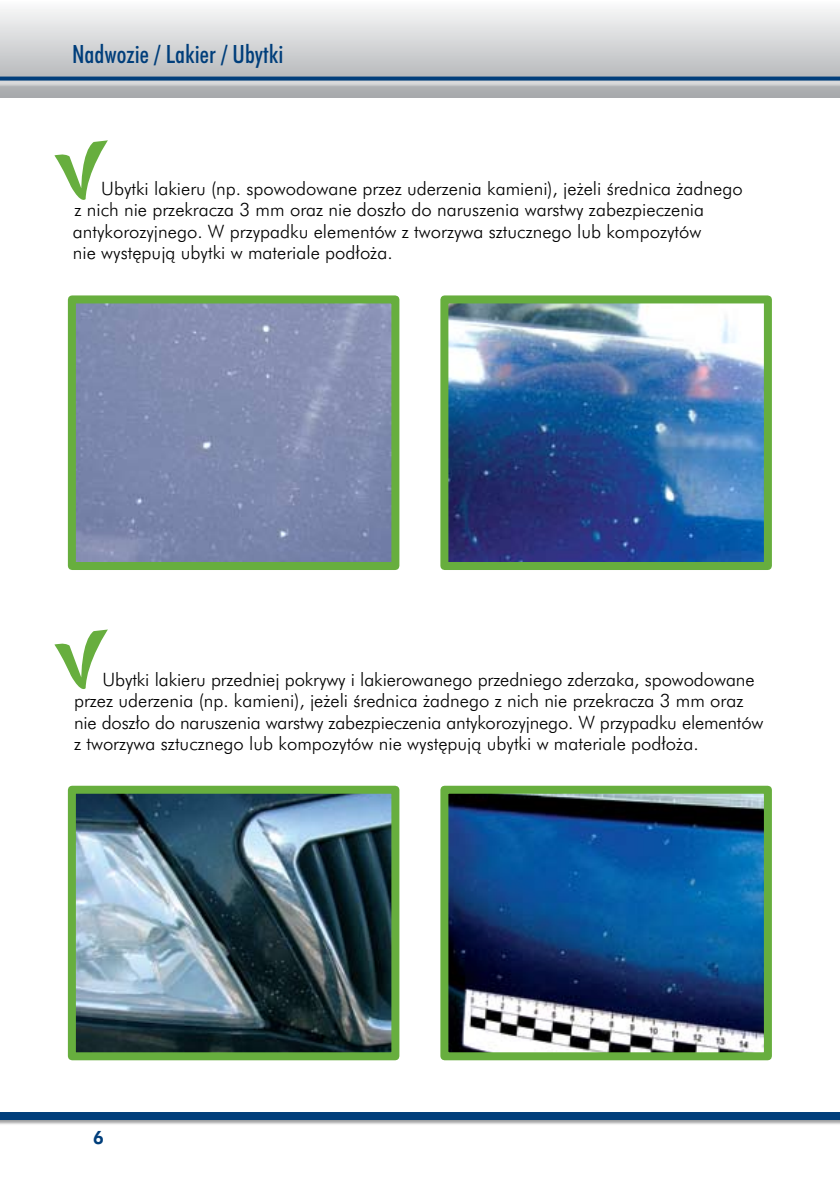
<style>
.page{position:relative;width:840px;height:1191px;background:#fff}
.page>*{position:absolute;margin:0;border:0;box-sizing:border-box;transform-origin:0 0}
.t1{font:24px "Futura Md Cn PL";color:#003e7b}
.t2{font:18px/21.6px "Futura Lt PL";color:#000}
.t3{font:18px "Futura Hv PL";color:#003e7b}
</style>
<div class="page">
<svg style="left:0;top:9px;width:839px;height:68px;background:#d4d6d8"></svg>
<div style="left:0;top:1112px;width:839px;height:21px;background:#414142;opacity:.5"></div>
<div style="left:0;top:1112px;width:839px;height:8px;background:#003e7b"></div>
<div style="left:0;top:77px;width:839px;height:40px;background:#fff;opacity:.5"></div>
<svg style="left:0;top:77px;width:839px;height:4px;background:#164e84"></svg>
<svg style="left:54px;top:629px;width:54px;height:60px"></svg>
<svg style="left:54px;top:140px;width:54px;height:60px"></svg>
<img style="left:77px;top:304px;width:313px;height:257px">
<div style="left:68px;top:295px;width:331px;height:275px;border:8px solid #67ae3e"></div>
<img style="left:77px;top:794px;width:313px;height:257px">
<div style="left:68px;top:785px;width:331px;height:275px;border:8px solid #67ae3e"></div>
<img style="left:449px;top:304px;width:313px;height:257px">
<div style="left:440px;top:295px;width:331px;height:275px;border:8px solid #67ae3e"></div>
<img style="left:449px;top:794px;width:313px;height:257px">
<div style="left:440px;top:785px;width:331px;height:275px;border:8px solid #67ae3e"></div>
<h1 class="t1" style="left:72px;top:39px;width:213px">Nadwozie / Lakier / Ubytki</h1>
<p class="t2" style="left:73px;top:177px;width:670px;text-indent:28px">Ubytki lakieru (np. spowodowane przez uderzenia kamieni), jeżeli średnica żadnego z nich nie przekracza 3 mm oraz nie doszło do naruszenia warstwy zabezpieczenia antykorozyjnego. W przypadku elementów z tworzywa sztucznego lub kompozytów<br>nie występują ubytki w materiale podłoża.</p>
<p class="t2" style="left:74px;top:668px;width:690px;text-indent:28px">Ubytki lakieru przedniej pokrywy i lakierowanego przedniego zderzaka, spowodowane przez uderzenia (np. kamieni), jeżeli średnica żadnego z nich nie przekracza 3 mm oraz nie doszło do naruszenia warstwy zabezpieczenia antykorozyjnego. W przypadku elementów z tworzywa sztucznego lub kompozytów nie występują ubytki w materiale podłoża.</p>
<p class="t3" style="left:93px;top:1126px;width:13px">6</p>
</div>
